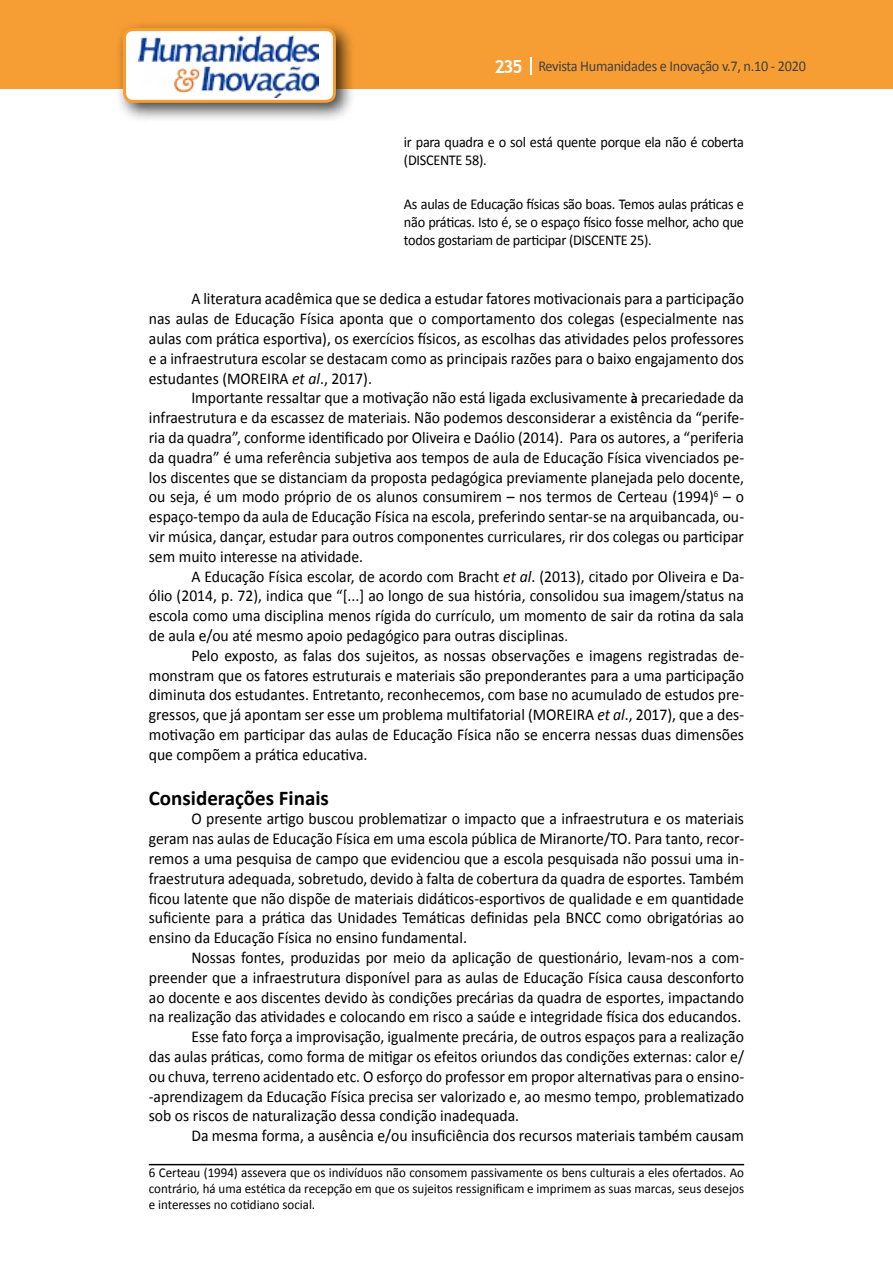
<style>
.page{position:relative;width:893px;height:1263px;background:#fff}
.page>*{position:absolute;margin:0;border:0;box-sizing:border-box;transform-origin:0 0}
.t1{font:700 21px "Calibri";color:#000}
.t2{font:16.5px/19.8px "Calibri";color:#000;text-align:justify;scale:.95 1}
.t3{font:15px/18px "Calibri";letter-spacing:-.02em;color:#000;scale:.95 1}
.t4{font:15px "Calibri";letter-spacing:-.02em;color:#414042;scale:.95 1}
.t5{font:13.5px/16.2px "Calibri";color:#000;text-align:justify;scale:.96 1}
.s1{font-family:"Trebuchet MS";font-weight:700;font-size:18px;color:#fff}
.s2{font-style:italic}
.s3{font-weight:700;font-size:15px}
.s4{font-size:15px}
</style>
<div class="page">
<div style="left:0;top:0;width:893px;height:88px;background:#f69e34"></div>
<svg style="left:530px;top:57px;width:2px;height:18px"></svg>
<div style="left:114px;top:20px;width:242px;height:103px;background:#000;opacity:.75"></div>
<div style="left:125px;top:30px;width:209px;height:71px;background:#fff;border-radius:9px"></div>
<img style="left:138px;top:35px;width:181px;height:62px">
<div style="left:123px;top:28px;width:213px;height:75px;border:3px solid #f69e34;border-radius:9px"></div>
<hr style="left:149px;top:1164px;width:595px;height:1px;background:#000">
<p class="t4" style="left:495px;top:57px;width:329px"><span class="s1">235</span> Revista Humanidades e Inovação v.7, n.10 - 2020</p>
<p class="t3" style="left:404px;top:133px;width:359px">ir para quadra e o sol está quente porque ela não é coberta (DISCENTE 58).</p>
<p class="t3" style="left:404px;top:195px;width:359px;text-align:justify">As aulas de Educação físicas são boas. Temos aulas práticas e não práticas. Isto é, se o espaço físico fosse melhor, acho que todos gostariam de participar (DISCENTE 25).</p>
<p class="t2" style="left:149px;top:289px;width:628px;text-indent:43px">A literatura acadêmica que se dedica a estudar fatores motivacionais para a participação nas aulas de Educação Física aponta que o comportamento dos colegas (especialmente nas aulas com prática esportiva), os exercícios físicos, as escolhas das atividades pelos professores e a infraestrutura escolar se destacam como as principais razões para o baixo engajamento dos estudantes (MOREIRA <span class="s2">et al</span>., 2017).</p>
<p class="t2" style="left:149px;top:388px;width:628px;text-indent:43px">Importante ressaltar que a motivação não está ligada exclusivamente <span class="s3">à</span> precariedade da infraestrutura e da escassez de materiais. Não podemos desconsiderar a existência da “perife&shy;ria da quadra”, conforme identificado por Oliveira e Daólio (2014). Para os autores, a “periferia da quadra” é uma referência subjetiva aos tempos de aula de Educação Física vivenciados pe&shy;los discentes que se distanciam da proposta pedagógica previamente planejada pelo docente, ou seja, é um modo próprio de os alunos consumirem – nos termos de Certeau (1994)<sup>6</sup> – o espaço-tempo da aula de Educação Física na escola, preferindo sentar-se na arquibancada, ou&shy;vir música, dançar, estudar para outros componentes curriculares, rir dos colegas ou participar sem muito interesse na atividade.</p>
<p class="t2" style="left:149px;top:566px;width:628px;text-indent:43px">A Educação Física escolar, de acordo com Bracht <span class="s2">et al</span>. (2013), citado por Oliveira e Da&shy;ólio (2014, p. 72), indica que “[...] ao longo de sua história, consolidou sua imagem/status na escola como uma disciplina menos rígida do currículo, um momento de sair da rotina da sala de aula e/ou até mesmo apoio pedagógico para outras disciplinas<span class="s4">.</span></p>
<p class="t2" style="left:149px;top:645px;width:628px;text-indent:43px">Pelo exposto, as falas dos sujeitos, as nossas observações e imagens registradas de&shy;monstram que os fatores estruturais e materiais são preponderantes para a uma participação diminuta dos estudantes. Entretanto, reconhecemos, com base no acumulado de estudos pre&shy;gressos, que já apontam ser esse um problema multifatorial (MOREIRA <span class="s2">et al</span>., 2017), que a des&shy;motivação em participar das aulas de Educação Física não se encerra nessas duas dimensões que compõem a prática educativa.</p>
<p class="t1" style="left:149px;top:784px;width:182px">Considerações Finais</p>
<p class="t2" style="left:149px;top:809px;width:628px;text-indent:43px">O presente artigo buscou problematizar o impacto que a infraestrutura e os materiais geram nas aulas de Educação Física em uma escola pública de Miranorte/TO. Para tanto, recor&shy;remos a uma pesquisa de campo que evidenciou que a escola pesquisada não possui uma in&shy;fraestrutura adequada, sobretudo, devido à falta de cobertura da quadra de esportes. Também ficou latente que não dispõe de materiais didáticos-esportivos de qualidade e em quantidade suficiente para a prática das Unidades Temáticas definidas pela BNCC como obrigatórias ao ensino da Educação Física no ensino fundamental.</p>
<p class="t2" style="left:191px;top:947px;width:583px">Nossas fontes, produzidas por meio da aplicação de questionário, levam-nos a com-</p>
<p class="t2" style="left:149px;top:967px;width:628px">preender que a infraestrutura disponível para as aulas de Educação Física causa desconforto</p>
<p class="t2" style="left:149px;top:987px;width:628px">ao docente e aos discentes devido às condições precárias da quadra de esportes, impactando</p>
<p class="t2" style="left:149px;top:1007px;width:625px">na realização das atividades e colocando em risco a saúde e integridade física dos educandos.</p>
<p class="t2" style="left:191px;top:1027px;width:583px">Esse fato força a improvisação, igualmente precária, de outros espaços para a realização</p>
<p class="t2" style="left:149px;top:1046px;width:628px">das aulas práticas, como forma de mitigar os efeitos oriundos das condições externas: calor e/</p>
<p class="t2" style="left:149px;top:1066px;width:628px">ou chuva, terreno acidentado etc. O esforço do professor em propor alternativas para o ensino-</p>
<p class="t2" style="left:149px;top:1086px;width:628px">-aprendizagem da Educação Física precisa ser valorizado e, ao mesmo tempo, problematizado</p>
<p class="t2" style="left:149px;top:1106px;width:391px">sob os riscos de naturalização dessa condição inadequada.</p>
<p class="t2" style="left:191px;top:1126px;width:583px">Da mesma forma, a ausência e/ou insuficiência dos recursos materiais também causam</p>
<p class="t5" style="left:149px;top:1164px;width:621px">6 Certeau (1994) assevera que os indivíduos não consomem passivamente os bens culturais a eles ofertados. Ao contrário, há uma estética da recepção em que os sujeitos ressignificam e imprimem as suas marcas, seus desejos e interesses no cotidiano social.</p>
</div>
